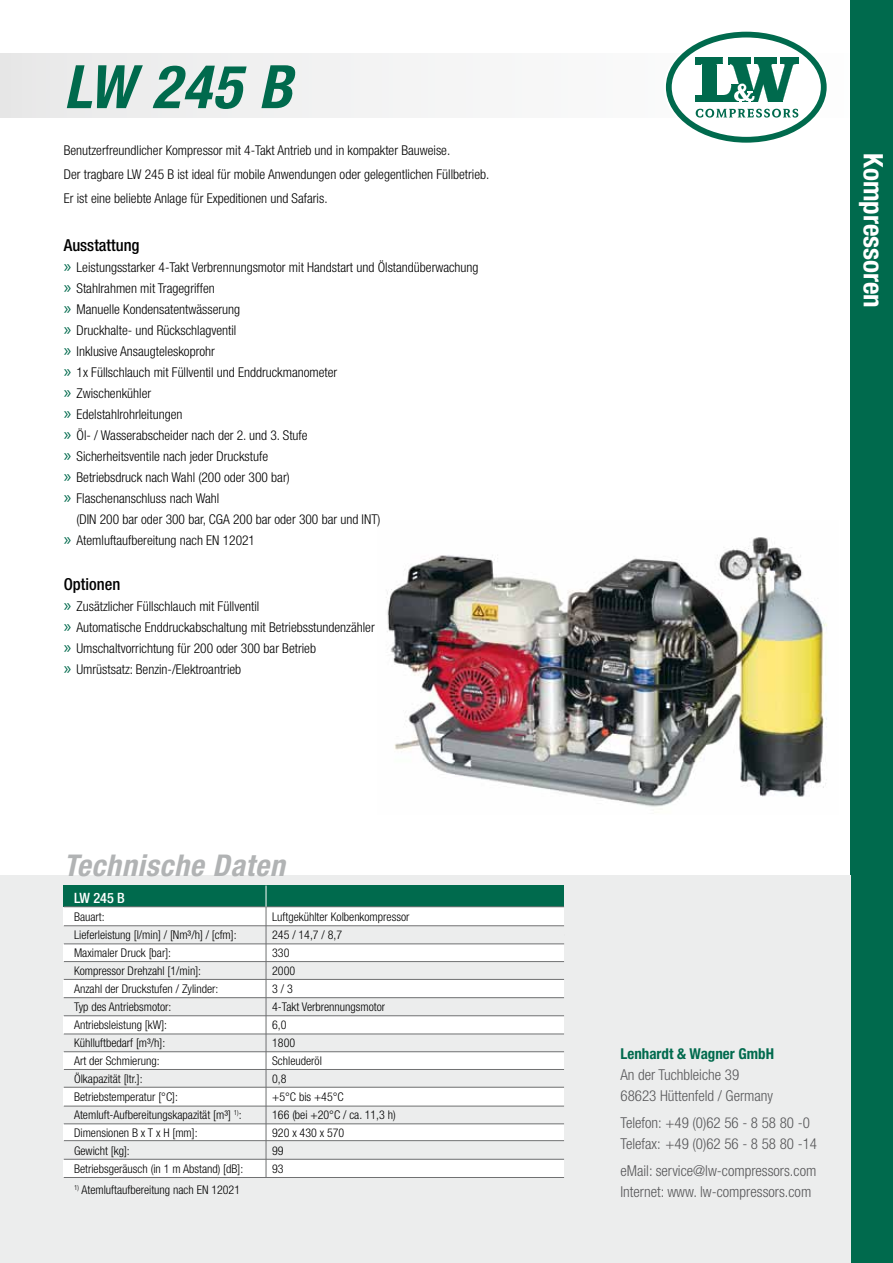
<style>
.page{position:relative;width:893px;height:1263px;background:#fff}
.page>*{position:absolute;margin:0;border:0;box-sizing:border-box;transform-origin:0 0}
.t1{font:italic 700 condensed 60px "Helvetica Neue";color:#006a4d}
.t2{font:italic 700 condensed 30px "Helvetica Neue";letter-spacing:.025em;color:#b1b3b4}
.t3{font:700 condensed 27px "Helvetica Neue";color:#fff}
.t4{font:500 condensed 16.5px "Helvetica Neue";color:#000}
.t5{font:300 condensed 15px/21px "Helvetica Neue";color:#58585a}
.t6{font:700 condensed 15px "Helvetica Neue";color:#006a4d}
.t7{font:500 condensed 14.25px "Helvetica Neue";color:#fff}
.t8{font:300 condensed 13.5px/21px "Helvetica Neue";color:#000}
.t9{font:300 condensed 12px/18px "Helvetica Neue";color:#000}
.s1{font-family:"Myriad Pro";font-weight:400;font-stretch:normal;font-size:18px;color:#006a4d}
</style>
<div class="page">
<div style="left:0;top:54px;width:893px;height:64px;background:#f2f2f3"></div>
<svg style="left:664px;top:30px;width:164px;height:114px"></svg>
<svg style="left:669px;top:35px;width:155px;height:105px;fill:#fff"></svg>
<div style="left:666px;top:32px;width:161px;height:111px;border:6px solid #006a4d;border-radius:50%"></div>
<svg style="left:695px;top:58px;width:104px;height:45px"></svg>
<svg style="left:696px;top:109px;width:102px;height:9px"></svg>
<div style="left:850px;top:0;width:43px;height:1263px;background:#006a4d"></div>
<div style="left:0;top:876px;width:850px;height:387px;background:#eceded"></div>
<img style="left:386px;top:537px;width:441px;height:270px">
<div style="left:64px;top:907px;width:500px;height:277px;background:#fff"></div>
<div style="left:64px;top:1177px;width:500px;height:19px;background:#eceded"></div>
<div style="left:64px;top:1141px;width:500px;height:18px;background:#eceded"></div>
<div style="left:64px;top:1106px;width:500px;height:18px;background:#eceded"></div>
<div style="left:64px;top:1070px;width:500px;height:17px;background:#eceded"></div>
<div style="left:64px;top:1034px;width:500px;height:17px;background:#eceded"></div>
<div style="left:64px;top:998px;width:500px;height:18px;background:#eceded"></div>
<div style="left:64px;top:962px;width:500px;height:17px;background:#eceded"></div>
<hr style="left:64px;top:1034px;width:500px;height:1px;background:#707172">
<hr style="left:64px;top:1051px;width:500px;height:1px;background:#707172">
<hr style="left:64px;top:1069px;width:500px;height:1px;background:#707172">
<hr style="left:64px;top:1087px;width:500px;height:1px;background:#707172">
<hr style="left:64px;top:1106px;width:500px;height:1px;background:#707172">
<hr style="left:64px;top:1123px;width:500px;height:1px;background:#707172">
<hr style="left:64px;top:1177px;width:500px;height:1px;background:#707172">
<hr style="left:64px;top:1140px;width:500px;height:1px;background:#707172">
<hr style="left:64px;top:1159px;width:500px;height:1px;background:#707172">
<div style="left:64px;top:885px;width:500px;height:22px;background:#006a4d"></div>
<div style="left:64px;top:926px;width:500px;height:18px;background:#eceded"></div>
<hr style="left:64px;top:925px;width:500px;height:1px;background:#707172">
<hr style="left:64px;top:944px;width:500px;height:1px;background:#707172">
<hr style="left:64px;top:1015px;width:500px;height:1px;background:#707172">
<hr style="left:64px;top:961px;width:500px;height:1px;background:#707172">
<hr style="left:64px;top:979px;width:500px;height:1px;background:#707172">
<hr style="left:64px;top:997px;width:500px;height:1px;background:#707172">
<hr style="left:64px;top:906px;width:500px;height:1px;background:#707172">
<svg style="left:266px;top:885px;width:1px;height:22px"></svg>
<hr style="left:266px;top:907px;width:1px;height:271px;background:#707172">
<h1 class="t1" style="left:64px;top:50px;width:230px">LW 245 B</h1>
<p class="t8" style="left:64px;top:138px;width:427px;line-height:24px">Benutzerfreundlicher Kompressor mit 4-Takt Antrieb und in kompakter Bauweise.<br>Der tragbare LW 245 B ist ideal für mobile Anwendungen oder gelegentlichen Füllbetrieb.<br>Er ist eine beliebte Anlage für Expeditionen und Safaris.</p>
<p class="t4" style="left:64px;top:236px;width:77px">Ausstattung</p>
<p class="t8" style="left:64px;top:257px;width:416px"><span class="s1">»</span> Leistungsstarker 4-Takt Verbrennungsmotor mit Handstart und Ölstandüberwachung</p>
<p class="t8" style="left:64px;top:278px;width:153px"><span class="s1">»</span> Stahlrahmen mit Tragegriffen</p>
<p class="t8" style="left:64px;top:299px;width:178px"><span class="s1">»</span> Manuelle Kondensatentwässerung</p>
<p class="t8" style="left:64px;top:320px;width:174px"><span class="s1">»</span> Druckhalte- und Rückschlagventil</p>
<p class="t8" style="left:64px;top:341px;width:153px"><span class="s1">»</span> Inklusive Ansaugteleskoprohr</p>
<p class="t8" style="left:64px;top:362px;width:275px"><span class="s1">»</span> 1x Füllschlauch mit Füllventil und Enddruckmanometer</p>
<p class="t8" style="left:64px;top:383px;width:89px"><span class="s1">»</span> Zwischenkühler</p>
<p class="t8" style="left:64px;top:404px;width:120px"><span class="s1">»</span> Edelstahlrohrleitungen</p>
<p class="t8" style="left:64px;top:425px;width:245px"><span class="s1">»</span> Öl- / Wasserabscheider nach der 2. und 3. Stufe</p>
<p class="t8" style="left:64px;top:446px;width:206px"><span class="s1">»</span> Sicherheitsventile nach jeder Druckstufe</p>
<p class="t8" style="left:64px;top:467px;width:228px"><span class="s1">»</span> Betriebsdruck nach Wahl (200 oder 300 bar)</p>
<p class="t8" style="left:64px;top:488px;width:157px"><span class="s1">»</span> Flaschenanschluss nach Wahl</p>
<p class="t8" style="left:77px;top:509px;width:305px">(DIN 200 bar oder 300 bar, CGA 200 bar oder 300 bar und INT)</p>
<p class="t8" style="left:64px;top:530px;width:193px"><span class="s1">»</span> Atemluftaufbereitung nach EN 12021</p>
<p class="t4" style="left:64px;top:575px;width:58px">Optionen</p>
<p class="t8" style="left:64px;top:596px;width:312px"><span class="s1">»</span> Zusätzlicher Füllschlauch mit Füllventil<br><span class="s1">»</span> Automatische Enddruckabschaltung mit Betriebsstundenzähler <span class="s1">»</span> Umschaltvorrichtung für 200 oder 300 bar Betrieb<br><span class="s1">»</span> Umrüstsatz: Benzin-/Elektroantrieb</p>
<h2 class="t2" style="left:64px;top:847px;width:223px">Technische Daten</h2>
<p class="t7" style="left:74px;top:889px;width:52px">LW 245 B</p>
<p class="t9" style="left:74px;top:907px;width:171px">Bauart:<br>Lieferleistung [l/min] / [Nm³/h] / [cfm]:<br>Maximaler Druck [bar]:<br>Kompressor Drehzahl [1/min]:<br>Anzahl der Druckstufen / Zylinder:<br>Typ des Antriebsmotor:<br>Antriebsleistung [kW]:<br>Kühlluftbedarf [m³/h]:<br>Art der Schmierung:<br>Ölkapazität [ltr.]:<br>Betriebstemperatur [°C]:<br>Atemluft-Aufbereitungskapazität [m³] <sup>1)</sup>:<br>Dimensionen B x T x H [mm]:<br>Gewicht [kg]:<br>Betriebsgeräusch (in 1 m Abstand) [dB]:</p>
<p class="t9" style="left:74px;top:1180px;width:168px"><sup>1)</sup> Atemluftaufbereitung nach EN 12021</p>
<p class="t9" style="left:272px;top:907px;width:139px">Luftgekühlter Kolbenkompressor<br>245 / 14,7 / 8,7<br>330<br>2000<br>3 / 3<br>4-Takt Verbrennungsmotor<br>6,0<br>1800<br>Schleuderöl<br>0,8<br>+5°C bis +45°C<br>166 (bei +20°C / ca. 11,3 h)<br>920 x 430 x 570<br>99<br>93</p>
<h3 class="t3" style="left:890px;top:153px;width:156px;rotate:90deg">Kompressoren</h3>
<p class="t6" style="left:620px;top:1044px;width:155px">Lenhardt &amp; Wagner GmbH</p>
<p class="t5" style="left:620px;top:1064px;width:154px">An der Tuchbleiche 39<br>68623 Hüttenfeld / Germany</p>
<p class="t5" style="left:620px;top:1112px;width:198px">Telefon: +49 (0)62 56 - 8 58 80 -0<br>Telefax: +49 (0)62 56 - 8 58 80 -14</p>
<p class="t5" style="left:620px;top:1160px;width:197px">eMail: service@lw-compressors.com<br>Internet: www. lw-compressors.com</p>
</div>
